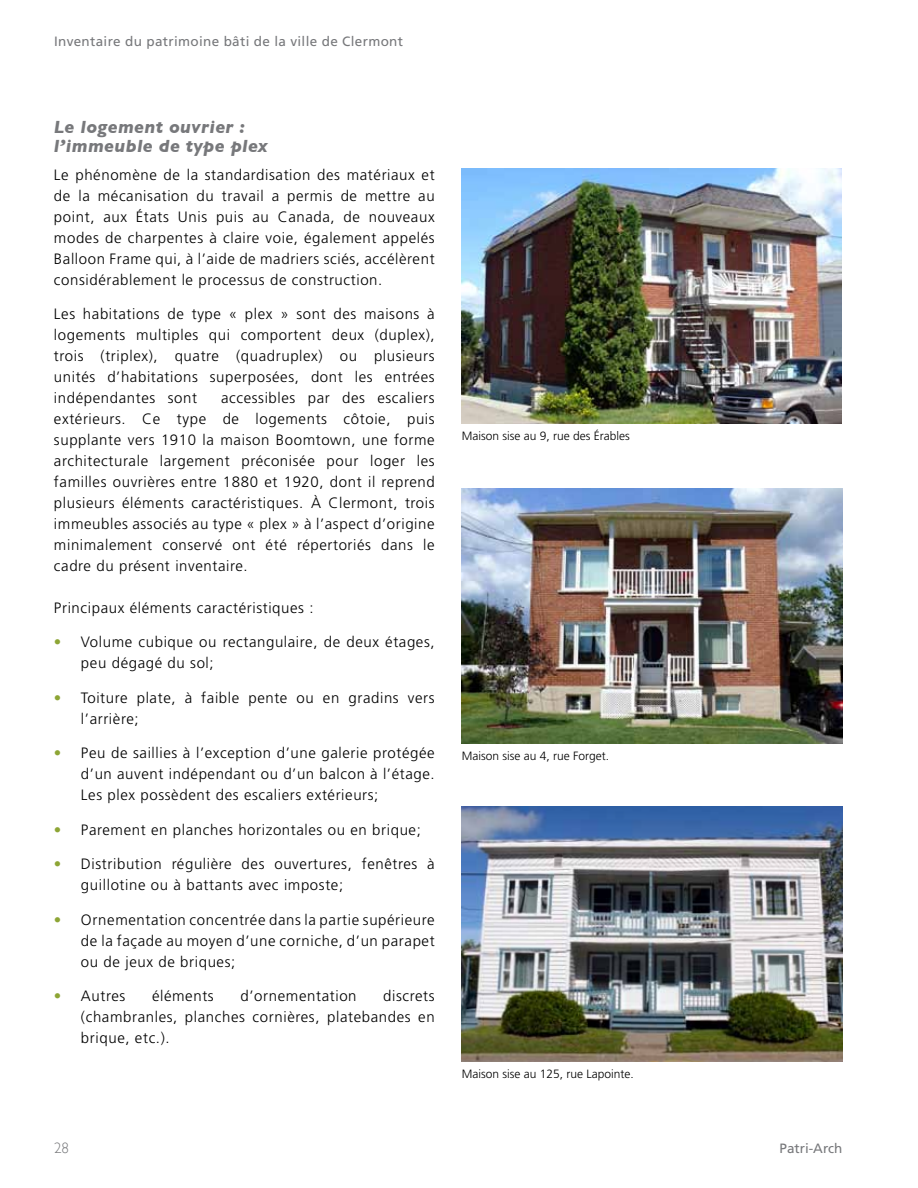
<style>
.page{position:relative;width:918px;height:1188px;background:#fff}
.page>*{position:absolute;margin:0;border:0;box-sizing:border-box;transform-origin:0 0}
.t1{font:italic 700 18px/19.5px "Gill Sans";letter-spacing:.02em;color:#77787b}
.t2{font:300 15px/21px "Frutiger LT Std";letter-spacing:.04em;color:#000;text-align:justify}
.t3{font:300 15px "Gill Sans";color:#77787b}
.t4{font:13.5px "Frutiger LT Std";letter-spacing:.025em;color:#77787b}
.t5{font:13.5px "Frutiger LT Std";color:#77787b}
.t6{font:300 12px "Frutiger LT Std";color:#000}
.s1{color:#8da535}
</style>
<div class="page">
<img style="left:462px;top:488px;width:380px;height:255px">
<img style="left:462px;top:807px;width:380px;height:255px">
<img style="left:462px;top:168px;width:380px;height:255px">
<p class="t4" style="left:54px;top:34px;width:351px">Inventaire du patrimoine bâti de la ville de Clermont</p>
<p class="t1" style="left:54px;top:117px;width:215px">Le logement ouvrier : l’immeuble de type plex</p>
<p class="t2" style="left:54px;top:164px;width:382px">Le phénomène de la standardisation des matériaux et de la mécanisation du travail a permis de mettre au point, aux États U nis puis au Canada, de nouveaux modes de charpentes à claire voie, également appelés Balloon Frame qui, à l’aide de madriers sciés, accélèrent considérablement le processus de construction.</p>
<p class="t2" style="left:54px;top:304px;width:382px">Les habitations de type « plex » sont des maisons à logements multiples qui comportent deux (duplex), trois (triplex), quatre (quadruplex) ou plusieurs unités d’habitations superposées, dont les entrées indépendantes sont</p>
<p class="t2" style="left:54px;top:388px;width:382px;text-indent:167px">accessibles par des escaliers extérieurs. Ce type de logements côtoie, puis supplante vers 1910 la maison Boomtown, une forme architecturale largement préconisée pour loger les familles ouvrières entre 1880 et 1920, dont il reprend plusieurs éléments caractéristiques. À Clermont, trois immeubles associés au type « plex » à l’aspect d’origine minimalement conservé ont été répertoriés dans le cadre du présent inventaire.</p>
<p class="t2" style="left:54px;top:597px;width:261px">Principaux éléments caractéristiques :</p>
<p class="t2" style="left:81px;top:632px;width:355px;text-indent:-27px"><span class="s1">•</span> Volume cubique ou rectangulaire, de deux étages, peu dégagé du sol;</p>
<p class="t2" style="left:81px;top:687px;width:355px;text-indent:-27px"><span class="s1">•</span> Toiture plate, à faible pente ou en gradins vers l’arrière;</p>
<p class="t2" style="left:81px;top:743px;width:355px;text-indent:-27px"><span class="s1">•</span> Peu de saillies à l’exception d’une galerie protégée d’un auvent indépendant ou d’un balcon à l’étage.<br>Les plex possèdent des escaliers extérieurs;</p>
<p class="t2" style="left:54px;top:819px;width:368px"><span class="s1">•</span> Parement en planches horizontales ou en brique;</p>
<p class="t2" style="left:81px;top:854px;width:355px;text-indent:-27px"><span class="s1">•</span> Distribution régulière des ouvertures, fenêtres à guillotine ou à battants avec imposte;</p>
<p class="t2" style="left:81px;top:909px;width:355px;text-indent:-27px"><span class="s1">•</span> Ornementation concentrée dans la partie supérieure de la façade au moyen d’une corniche, d’un parapet ou de jeux de briques;</p>
<p class="t2" style="left:54px;top:986px;width:73px"><span class="s1">•</span> Autres</p>
<p class="t2" style="left:152px;top:986px;width:63px">éléments</p>
<p class="t2" style="left:240px;top:986px;width:118px">d’ornementation</p>
<p class="t2" style="left:81px;top:986px;width:355px;text-indent:302px">discrets (chambranles, planches cornières, platebandes en brique, etc.).</p>
<p class="t6" style="left:462px;top:429px;width:170px">Maison sise au 9, rue des Érables</p>
<p class="t6" style="left:462px;top:749px;width:149px">Maison sise au 4, rue Forget.</p>
<p class="t6" style="left:462px;top:1067px;width:174px">Maison sise au 125, rue Lapointe.</p>
<p class="t3" style="left:54px;top:1140px;width:16px">28</p>
<p class="t5" style="left:780px;top:1141px;width:65px">Patri-Arch</p>
</div>
